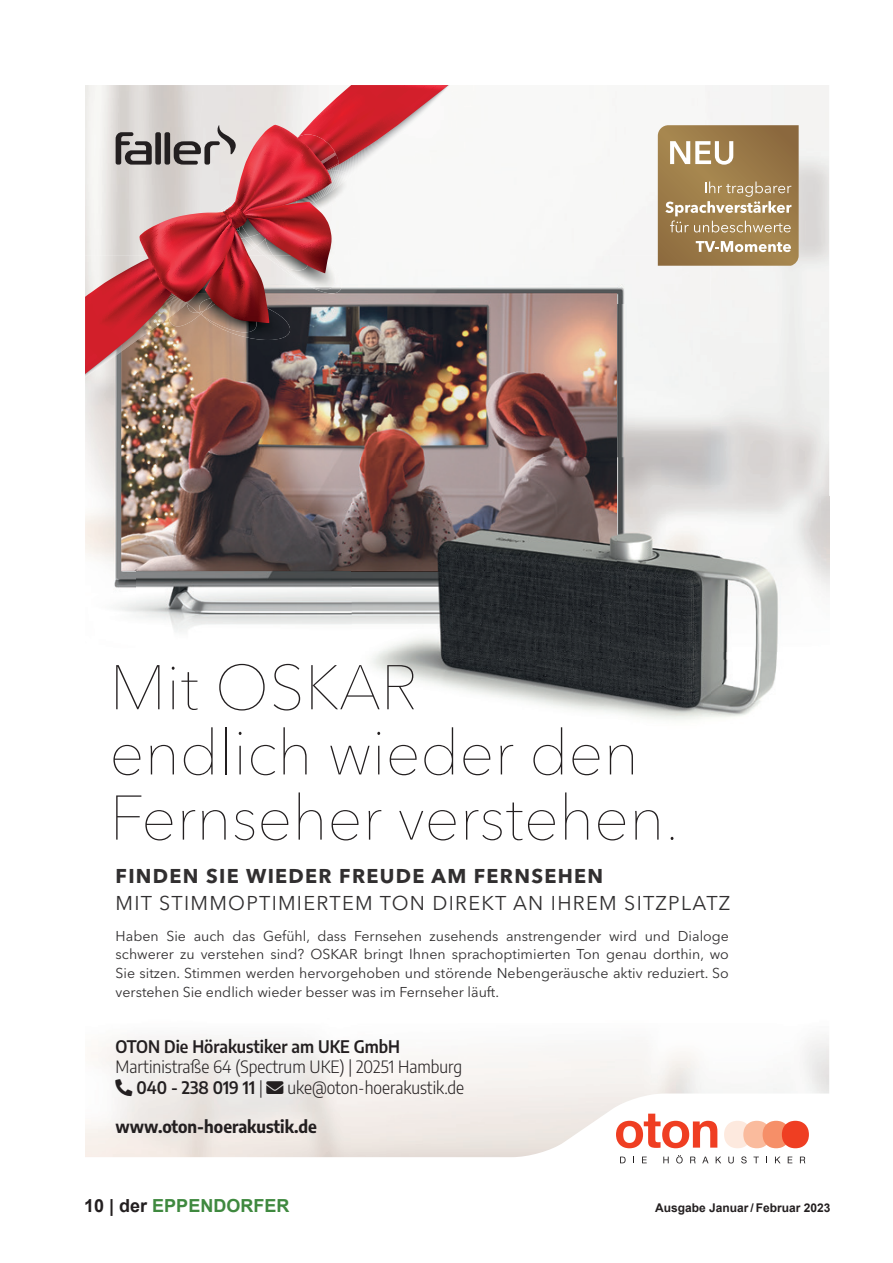
<style>
.page{position:relative;width:893px;height:1263px;background:#fff}
.page>*{position:absolute;margin:0;border:0;box-sizing:border-box;transform-origin:0 0}
.t1{font:200 62.4px/65.1px "Avenir Next LT Pro";color:#231f20}
.t2{font:19.8px "Avenir Next LT Pro";letter-spacing:.065em;color:#312f30}
.t3{font:700 19.8px "Avenir Next LT Pro";letter-spacing:.065em;color:#312f30}
.t4{font:700 18px "Arial";color:#3f893f}
.t5{font:300 semi-condensed 16.95px/20.4px "Encode Sans";color:#231f20;text-align:right}
.t6{font:600 semi-condensed 16.95px "Encode Sans";color:#231f20}
.t7{font:700 semi-condensed 16.95px "Encode Sans";color:#231f20}
.t8{font:14.1px/18.8px "Avenir Next LT Pro";color:#312f30;text-align:justify}
.t9{font:700 12px "Arial";color:#231f20}
.s1{font-weight:600}
.s2{color:#231f20}
</style>
<div class="page">
<svg style="left:85px;top:1093px;width:744px;height:71px;fill:#f2ece8"></svg>
<svg style="left:616px;top:1114px;width:101px;height:34px"></svg>
<svg style="left:620px;top:1156px;width:6px;height:7px"></svg>
<svg style="left:642px;top:1156px;width:5px;height:7px"></svg>
<svg style="left:663px;top:1156px;width:6px;height:7px"></svg>
<svg style="left:676px;top:1155px;width:7px;height:8px"></svg>
<svg style="left:690px;top:1156px;width:6px;height:7px"></svg>
<svg style="left:702px;top:1156px;width:6px;height:7px"></svg>
<svg style="left:716px;top:1156px;width:5px;height:7px"></svg>
<svg style="left:728px;top:1156px;width:6px;height:7px"></svg>
<svg style="left:741px;top:1156px;width:6px;height:7px"></svg>
<svg style="left:753px;top:1156px;width:6px;height:7px"></svg>
<svg style="left:775px;top:1156px;width:5px;height:7px"></svg>
<svg style="left:788px;top:1156px;width:4px;height:7px"></svg>
<svg style="left:800px;top:1156px;width:5px;height:7px"></svg>
<svg style="left:724px;top:1121px;width:85px;height:27px;background:#f7a189"></svg>
<div style="left:542px;top:85px;width:116px;height:171px;background:#f7f7f6"></div>
<img style="left:448px;top:256px;width:263px;height:49px">
<img style="left:85px;top:378px;width:52px;height:239px">
<img style="left:617px;top:305px;width:94px;height:152px">
<img style="left:137px;top:571px;width:215px;height:61px">
<img style="left:121px;top:374px;width:247px;height:197px">
<img style="left:368px;top:293px;width:249px;height:164px">
<img style="left:711px;top:457px;width:109px;height:203px">
<img style="left:711px;top:660px;width:66px;height:57px">
<img style="left:352px;top:457px;width:359px;height:263px">
<img style="left:352px;top:457px;width:265px;height:114px">
<svg style="left:658px;top:125px;width:141px;height:141px;background:#a88b5e"></svg>
<img style="left:85px;top:377px;width:36px;height:1px">
<img style="left:85px;top:376px;width:36px;height:1px">
<img style="left:85px;top:375px;width:36px;height:1px">
<img style="left:85px;top:374px;width:36px;height:1px">
<img style="left:85px;top:85px;width:363px;height:289px">
<svg style="left:116px;top:1079px;width:17px;height:17px"></svg>
<h1 class="t1" style="left:110px;top:655px;width:571px">Mit OSKAR<br>endlich wieder den<br>Fernseher verstehen.</h1>
<h2 class="t3" style="left:116px;top:864px;width:489px">FINDEN SIE WIEDER FREUDE AM FERNSEHEN</h2>
<h2 class="t2" style="left:116px;top:891px;width:616px">MIT STIMMOPTIMIERTEM TON DIREKT AN IHREM SITZPLATZ</h2>
<p class="t8" style="left:116px;top:926px;width:615px">Haben Sie auch das Gefühl, dass Fernsehen zusehends anstrengender wird und Dialoge schwerer zu verstehen sind? OSKAR bringt Ihnen sprachoptimierten Ton genau dorthin, wo Sie sitzen. Stimmen werden hervorgehoben und störende Nebengeräusche aktiv reduziert. So verstehen Sie endlich wieder besser was im Fernseher läuft.</p>
<p class="t6" style="left:116px;top:1034px;width:286px">OTON Die Hörakustiker am UKE GmbH</p>
<p class="t5" style="left:116px;top:1056px;width:350px">Martinistraße 64 (Spectrum UKE) | 20251 Hamburg<br><span class="s1">040 - 238 019 11</span> | → uke@oton-hoerakustik.de</p>
<p class="t7" style="left:116px;top:1114px;width:203px">www.oton-hoerakustik.de</p>
<p class="t4" style="left:84px;top:1194px;width:207px"><span class="s2">10 | der</span> EPPENDORFER</p>
<p class="t9" style="left:655px;top:1200px;width:177px">Ausgabe Januar / Februar 2023</p>
</div>
